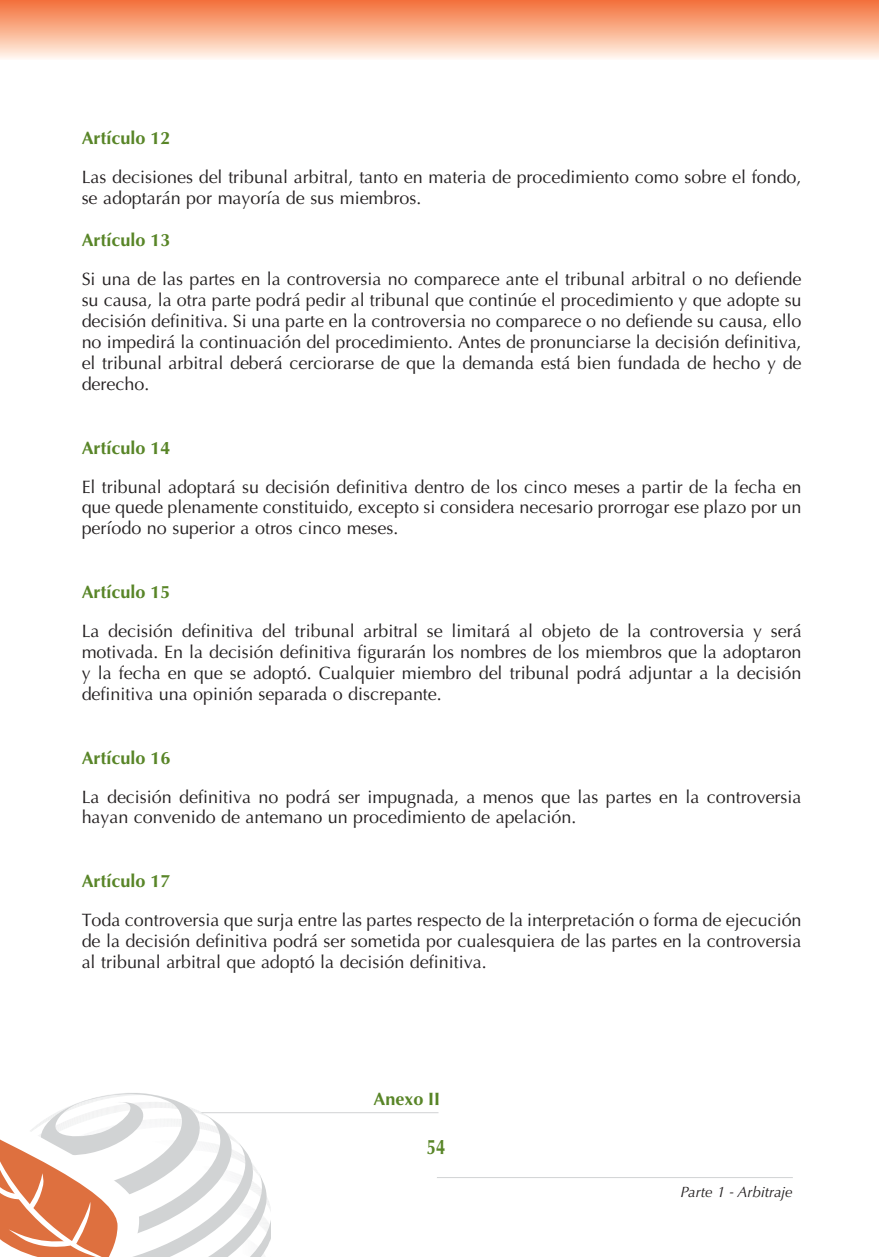
<style>
.page{position:relative;width:879px;height:1257px;background:#fff}
.page>*{position:absolute;margin:0;border:0;box-sizing:border-box;transform-origin:0 0}
.t1{font:700 20.85px "Optima";color:#588527;scale:.8 1}
.t2{font:17.85px/20.9px "Optima";color:#231f20;text-align:justify}
.t3{font:700 17.85px "Optima";color:#588527}
.t4{font:italic 15px "Optima";color:#231f20}
</style>
<div class="page">
<div style="left:0;top:0;width:879px;height:60px;background:linear-gradient(to bottom,#f36e36,#fff5eb)"></div>
<svg style="left:0;top:1093px;width:271px;height:164px"></svg>
<hr style="left:201px;top:1112px;width:237px;height:1px;background:#d1d3d4">
<hr style="left:437px;top:1177px;width:355px;height:1px;background:#d1d3d4">
<p class="t3" style="left:82px;top:131px;width:90px">Artículo 12</p>
<p class="t2" style="left:82px;top:168px;width:721px">Las decisiones del tribunal arbitral, tanto en materia de procedimiento como sobre el fondo, se adoptarán por mayoría de sus miembros.</p>
<p class="t3" style="left:82px;top:233px;width:90px">Artículo 13</p>
<p class="t2" style="left:82px;top:270px;width:721px">Si una de las partes en la controversia no comparece ante el tribunal arbitral o no defiende su causa, la otra parte podrá pedir al tribunal que continúe el procedimiento y que adopte su decisión definitiva. Si una parte en la controversia no comparece o no defiende su causa, ello no impedirá la continuación del procedimiento. Antes de pronunciarse la decisión definitiva, el tribunal arbitral deberá cerciorarse de que la demanda está bien fundada de hecho y de derecho.</p>
<p class="t3" style="left:82px;top:440px;width:90px">Artículo 14</p>
<p class="t2" style="left:82px;top:478px;width:721px">El tribunal adoptará su decisión definitiva dentro de los cinco meses a partir de la fecha en que quede plenamente constituido, excepto si considera necesario prorrogar ese plazo por un período no superior a otros cinco meses.</p>
<p class="t3" style="left:82px;top:585px;width:90px">Artículo 15</p>
<p class="t2" style="left:82px;top:622px;width:721px">La decisión definitiva del tribunal arbitral se limitará al objeto de la controversia y será motivada. En la decisión definitiva figurarán los nombres de los miembros que la adoptaron y la fecha en que se adoptó. Cualquier miembro del tribunal podrá adjuntar a la decisión definitiva una opinión separada o discrepante.</p>
<p class="t3" style="left:82px;top:750px;width:90px">Artículo 16</p>
<p class="t2" style="left:82px;top:788px;width:721px">La decisión definitiva no podrá ser impugnada, a menos que las partes en la controversia hayan convenido de antemano un procedimiento de apelación.</p>
<p class="t3" style="left:82px;top:874px;width:90px">Artículo 17</p>
<p class="t2" style="left:82px;top:911px;width:721px">Toda controversia que surja entre las partes respecto de la interpretación o forma de ejecución de la decisión definitiva podrá ser sometida por cualesquiera de las partes en la controversia al tribunal arbitral que adoptó la decisión definitiva.</p>
<p class="t3" style="left:373px;top:1092px;width:68px">Anexo II</p>
<p class="t1" style="left:426px;top:1138px;width:25px">54</p>
<p class="t4" style="left:680px;top:1185px;width:114px">Parte 1 - Arbitraje</p>
</div>
